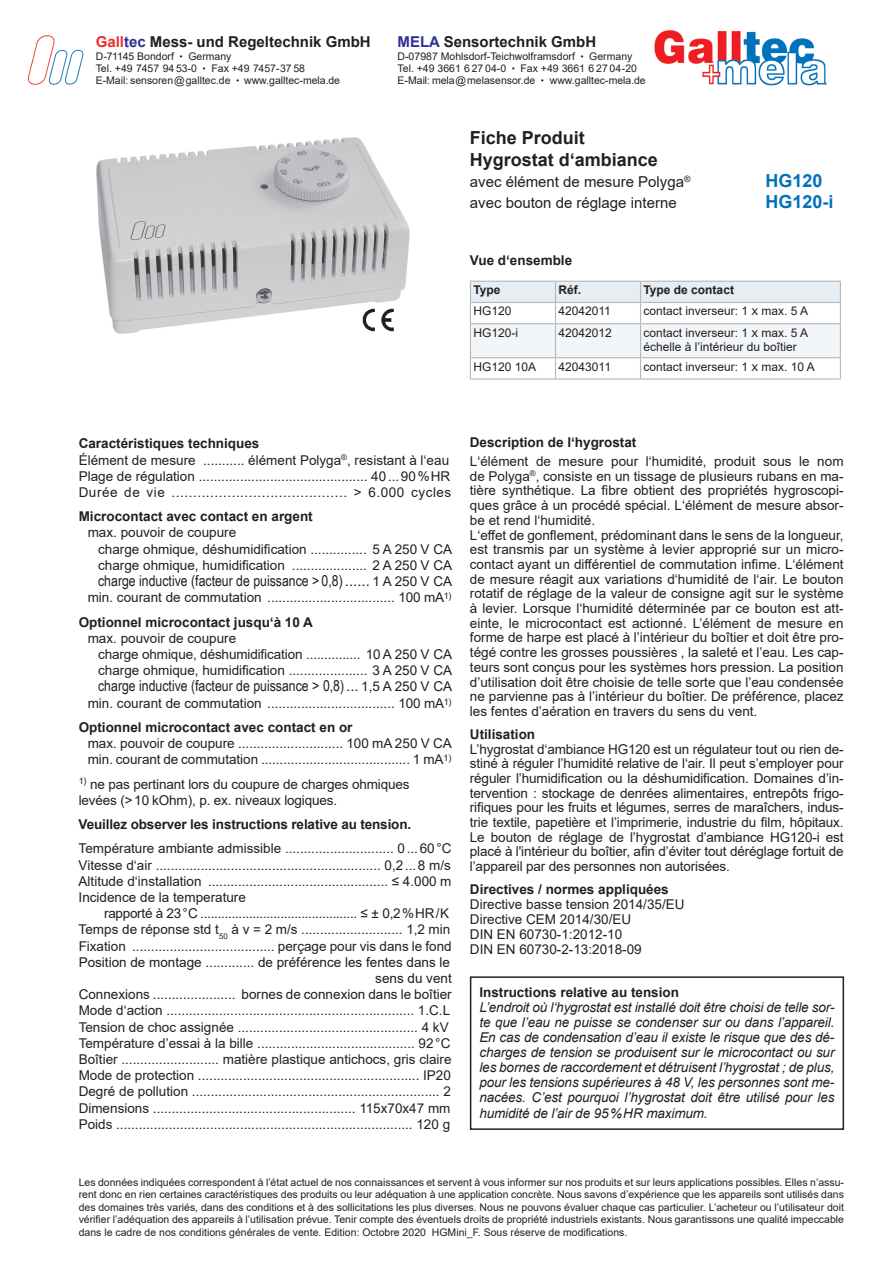
<style>
.page{position:relative;width:893px;height:1263px;background:#fff}
.page>*{position:absolute;margin:0;border:0;box-sizing:border-box;transform-origin:0 0}
.t1{font:700 18px/21.6px "Arial";color:#231f20}
.t2{font:700 18px "Arial";color:#0072bc}
.t3{font:15px "Arial Narrow";color:#231f20}
.t4{font:15px "Arial";color:#231f20}
.t5{font:700 15px "Arial";color:#231f20}
.t6{font:13.5px/14.7px "Arial";color:#231f20}
.t7{font:italic 13.5px/15.1px "Arial";letter-spacing:-.01em;color:#231f20;text-align:justify}
.t8{font:700 13.5px "Arial";color:#231f20}
.t9{font:13.5px/16.2px "Arial";color:#191e22;text-align:right}
.t10{font:12px/14.4px "Arial";color:#231f20}
.t11{font:700 12px "Arial";color:#231f20}
.t12{font:10.5px/12.6px "Arial";color:#231f20;text-align:justify}
.s1{color:#ee2d2d}
.s2{color:#2e3092}
.s3{font-weight:700;font-size:7.5px}
.s4{font-weight:700}
.s5{font-family:"Arial"}
.s6{font-family:"Arial";font-size:13.5px}
</style>
<div class="page">
<img style="left:96px;top:138px;width:314px;height:196px">
<img style="left:362px;top:308px;width:32px;height:24px">
<svg style="left:470px;top:281px;width:371px;height:97px"></svg>
<hr style="left:555px;top:357px;width:85px;height:1px;background:#b4b7b7">
<hr style="left:640px;top:357px;width:201px;height:1px;background:#b4b7b7">
<hr style="left:470px;top:378px;width:85px;height:2px;background:#b4b7b7">
<hr style="left:555px;top:378px;width:85px;height:2px;background:#b4b7b7">
<hr style="left:640px;top:378px;width:201px;height:2px;background:#b4b7b7">
<div style="left:470px;top:976px;width:374px;height:154px;border:2px solid #231f20"></div>
<img style="left:654px;top:30px;width:173px;height:56px">
<img style="left:27px;top:35px;width:57px;height:50px">
<p class="t5" style="left:96px;top:31px;width:277px"><span class="s1">Gall</span><span class="s2">tec</span> Mess- und Regeltechnik GmbH</p>
<p class="t5" style="left:398px;top:31px;width:200px"><span class="s2">MELA</span> Sensortechnik GmbH</p>
<p class="t12" style="left:96px;top:50px;width:137px">D-71145 Bondorf <span class="s3">•</span> Germany</p>
<p class="t12" style="left:398px;top:50px;width:236px">D-07987 Mohlsdorf-Teichwolframsdorf <span class="s3">•</span> Germany</p>
<p class="t12" style="left:96px;top:62px;width:211px">Tel. +49 7457 94 53-0 <span class="s3">•</span> Fax +49 7457-37 58</p>
<p class="t12" style="left:398px;top:62px;width:241px">Tel. +49 3661 6 27 04-0 <span class="s3">•</span> Fax +49 3661 6 27 04-20</p>
<p class="t12" style="left:96px;top:74px;width:246px">E-Mail: sensoren @ galltec.de <span class="s3">•</span> www.galltec-mela.de</p>
<p class="t12" style="left:398px;top:74px;width:250px">E-Mail: mela @ melasensor.de <span class="s3">•</span> www.galltec-mela.de</p>
<h1 class="t1" style="left:470px;top:127px;width:190px">Fiche Produit<br>Hygrostat d‘ambiance</h1>
<p class="t4" style="left:470px;top:171px;width:222px">avec élément de mesure Polyga<sup>®</sup></p>
<h1 class="t2" style="left:765px;top:168px;width:59px">HG120</h1>
<p class="t4" style="left:470px;top:192px;width:208px">avec bouton de réglage interne</p>
<h1 class="t2" style="left:765px;top:189px;width:70px">HG120-i</h1>
<p class="t8" style="left:470px;top:251px;width:104px">Vue d‘ensemble</p>
<p class="t11" style="left:473px;top:282px;width:29px">Type</p>
<p class="t11" style="left:558px;top:282px;width:24px">Réf.</p>
<p class="t11" style="left:643px;top:282px;width:92px">Type de contact</p>
<p class="t10" style="left:473px;top:304px;width:40px">HG120</p>
<p class="t10" style="left:558px;top:304px;width:54px">42042011</p>
<p class="t10" style="left:643px;top:304px;width:166px">contact inverseur: 1 X max. 5 A</p>
<p class="t10" style="left:473px;top:325px;width:46px">HG120-i</p>
<p class="t10" style="left:558px;top:325px;width:55px">42042012</p>
<p class="t10" style="left:643px;top:325px;width:166px">contact inverseur: 1 X max. 5 A échelle à l’intérieur du boîtier</p>
<p class="t10" style="left:473px;top:359px;width:64px">HG120 10A</p>
<p class="t10" style="left:558px;top:359px;width:54px">42043011</p>
<p class="t10" style="left:644px;top:359px;width:173px">contact inverseur: 1 X max. 10 A</p>
<p class="t6" style="left:79px;top:435px;width:374px;line-height:16.2px"><span class="s4">Caractéristiques techniques<br></span>Élément de mesure ........... élément Polyga<sup>®</sup>, resistant à l‘eau Plage de régulation ............................................. 40...90%HR Durée de vie ......................................... &gt; 6.000 cycles</p>
<p class="t8" style="left:79px;top:507px;width:236px">Microcontact avec contact en argent</p>
<p class="t6" style="left:98px;top:524px;width:355px;line-height:16.2px;text-indent:-10px">max. pouvoir de coupure<br>charge ohmique, déshumidification ............... 5 A 250 V CA charge ohmique, humidification .................... 2 A 250 V CA</p>
<p class="t3" style="left:98px;top:570px;width:355px">charge inductive (facteur de puissance &gt; 0,8) <span class="s5">......</span> <span class="s6">1 A 250 V CA</span></p>
<p class="t6" style="left:79px;top:585px;width:374px;line-height:24.3px;text-indent:9px">min. courant de commutation .................................. 100 mA<sup>1)<br></sup><span class="s4">Optionnel microcontact jusqu‘à 10 A</span></p>
<p class="t6" style="left:98px;top:630px;width:355px;line-height:16.2px;text-indent:-10px">max. pouvoir de coupure<br>charge ohmique, déshumidification ............... 10 A 250 V CA charge ohmique, humidification ..................... 3 A 250 V CA</p>
<p class="t3" style="left:98px;top:675px;width:355px">charge inductive (facteur de puissance &gt; 0,8) <span class="s5">...</span> <span class="s6">1,5 A 250 V CA</span></p>
<p class="t6" style="left:79px;top:691px;width:374px;line-height:24.3px;text-indent:9px">min. courant de commutation .................................. 100 mA<sup>1)<br></sup><span class="s4">Optionnel microcontact avec contact en or</span></p>
<p class="t6" style="left:88px;top:735px;width:366px;line-height:16.2px">max. pouvoir de coupure ............................ 100 mA 250 V CA min. courant de commutation ........................................ 1 mA<sup>1)</sup></p>
<p class="t6" style="left:79px;top:776px;width:332px;line-height:16.2px"><sup>1)</sup> ne pas pertinant lors du coupure de charges ohmiques levées (&gt;10 kOhm), p. ex. niveaux logiques.</p>
<p class="t8" style="left:79px;top:815px;width:334px">Veuillez observer les instructions relative au tension.</p>
<p class="t6" style="left:79px;top:840px;width:374px;line-height:16.2px;text-align:justify">Température ambiante admissible ............................. 0...60°C Vitesse d‘air ............................................................ 0,2...8 m/s Altitude d‘installation ................................................ ≤ 4.000 m Incidence de la temperature</p>
<p class="t6" style="left:79px;top:905px;width:375px;line-height:16.2px;text-indent:25px">rapporté à 23°C ............................................. ≤ ± 0,2%HR / K<br>Temps de réponse std t<sub>50</sub> à v = 2 m/s ........................... 1,2 min<br>Fixation ...................................... perçage pour vis dans le fond</p>
<p class="t9" style="left:79px;top:954px;width:375px">Position de montage ............. de préférence les fentes dans le sens du vent<br>Connexions ...................... bornes de connexion dans le boîtier</p>
<p class="t6" style="left:79px;top:1002px;width:374px;line-height:16.2px">Mode d‘action .................................................................. 1.C.L Tension de choc assignée ................................................ 4 kV Température d’essai à la bille .......................................... 92°C Boîtier .......................... matière plastique antichocs, gris claire Mode de protection ........................................................... IP20<br>Degré de pollution .................................................................. 2<br>Dimensions ...................................................... 115x70x47 mm Poids ............................................................................... 120 g</p>
<p class="t8" style="left:470px;top:433px;width:168px">Description de l‘hygrostat</p>
<p class="t6" style="left:470px;top:454px;width:375px">L‘élément de mesure pour l‘humidité, produit sous le nom de Polyga<sup>®</sup>, consiste en un tissage de plusieurs rubans en ma&shy;tière synthétique. La fibre obtient des propriétés hygroscopi&shy;ques grâce à un procédé spécial. L‘élément de mesure absor&shy;be et rend l‘humidité.<br>L‘effet de gonflement, prédominant dans le sens de la longueur, est transmis par un système à levier approprié sur un micro&shy;contact ayant un différentiel de commutation infime. L‘élément de mesure réagit aux variations d‘humidité de l‘air. Le bouton rotatif de réglage de la valeur de consigne agit sur le système à levier. Lorsque l‘humidité déterminée par ce bouton est att&shy;einte, le microcontact est actionné. L’élément de mesure en forme de harpe est placé à l’intérieur du boîtier et doit être pro&shy;tégé contre les grosses poussières , la saleté et l’eau. Les cap&shy;teurs sont conçus pour les systèmes hors pression. La position d’utilisation doit être choisie de telle sorte que l’eau condensée ne parvienne pas à l’intérieur du boîtier. De préférence, placez les fentes d’aération en travers du sens du vent.</p>
<p class="t8" style="left:470px;top:724px;width:67px">Utilisation</p>
<p class="t6" style="left:470px;top:741px;width:375px;text-align:justify">L’hygrostat d‘ambiance HG120 est un régulateur tout ou rien de&shy;stiné à réguler l’humidité relative de l‘air. Il peut s’employer pour réguler l’humidification ou la déshumidification. Domaines d’in&shy;tervention : stockage de denrées alimentaires, entrepôts frigo&shy;rifiques pour les fruits et légumes, serres de maraîchers, indus&shy;trie textile, papetière et l’imprimerie, industrie du film, hôpitaux.<br>Le bouton de réglage de l’hygrostat d’ambiance HG120-i est placé à l'intérieur du boîtier, afin d’éviter tout déréglage fortuit de l’appareil par des personnes non autorisées.</p>
<p class="t8" style="left:470px;top:880px;width:200px">Directives / normes appliquées</p>
<p class="t6" style="left:470px;top:897px;width:216px">Directive basse tension 2014/35/EU<br>Directive CEM 2014/30/EU<br>DIN EN 60730-1:2012-10<br>DIN EN 60730-2-13:2018-09</p>
<p class="t8" style="left:479px;top:982px;width:201px">Instructions relative au tension</p>
<p class="t7" style="left:479px;top:1000px;width:357px">L’endroit où l‘hygrostat est installé doit être choisi de telle sor&shy;te que l’eau ne puisse se condenser sur ou dans l’appareil.<br>En cas de condensation d’eau il existe le risque que des dé&shy;charges de tension se produisent sur le microcontact ou sur les bornes de raccordement et détruisent l’hygrostat ; de plus, pour les tensions supérieures à 48 V, les personnes sont me&shy;nacées. C’est pourquoi l’hygrostat doit être utilisé pour les humidité de l’air de 95% HR maximum.</p>
<p class="t12" style="left:79px;top:1175px;width:767px">Les données indiquées correspondent à l’état actuel de nos connaissances et servent à vous informer sur nos produits et sur leurs applications possibles. Elles n’assu&shy;rent donc en rien certaines caractéristiques des produits ou leur adéquation à une application concrète. Nous savons d’expérience que les appareils sont utilisés dans des domaines très variés, dans des conditions et à des sollicitations les plus diverses. Nous ne pouvons évaluer chaque cas particulier. L’acheteur ou l’utilisateur doit vérifier l’adéquation des appareils à l’utilisation prévue. Tenir compte des éventuels droits de propriété industriels existants. Nous garantissons une qualité impeccable dans le cadre de nos conditions générales de vente. Edition: Octobre 2020 HGMini_F. Sous réserve de modifications.</p>
</div>
